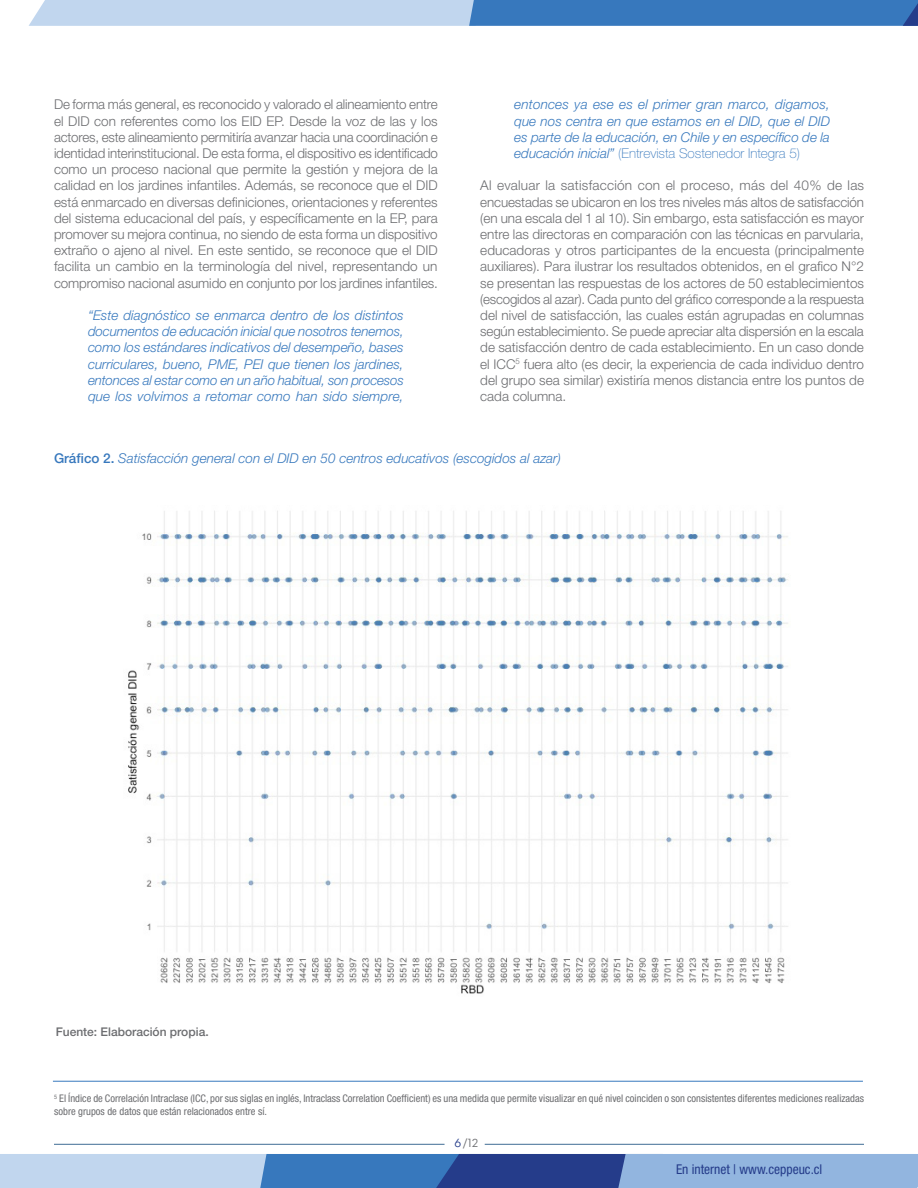
<style>
.page{position:relative;width:918px;height:1188px;background:#fff}
.page>*{position:absolute;margin:0;border:0;box-sizing:border-box;transform-origin:0 0}
.text_central{font:300 13.5px/16.2px "Helvetica Neue LT Std";letter-spacing:-.005em;color:#6c6d70;text-align:justify}
.text_central-2{font:italic 300 13.5px/16.2px "Helvetica Neue LT Std";color:#3778bd;text-align:justify}
.t1{font:condensed 13.5px "Helvetica Neue LT Std";color:#253c8a}
.text_central-3{font:500 12px "Helvetica Neue LT Std";color:#6c6d70}
.t2{font:12px "Neutra Text Book Alt";color:#6c6d70}
.notas{font:condensed 10.5px/12.6px "Helvetica Neue LT Std";color:#6c6d70}
.s1{font-weight:100;font-style:normal}
.s2{font-weight:500;font-style:normal}
.s3{color:#253c8a}
.s4{font-family:"Neutra Text Book SC"}
</style>
<div class="page">
<svg style="left:29px;top:0;width:889px;height:26px;background:#7ca7d5"></svg>
<svg style="left:0;top:1154px;width:918px;height:34px;background:#789bcc"></svg>
<hr style="left:54px;top:1144px;width:391px;height:1px;background:#406d95">
<hr style="left:485px;top:1144px;width:379px;height:1px;background:#406d95">
<img style="left:128px;top:511px;width:660px;height:483px">
<hr style="left:53px;top:1081px;width:810px;height:1px;background:#3778bd">
<p class="text_central" style="left:54px;top:96px;width:386px">De forma más general, es reconocido y valorado el alineamiento entre el DID con referentes como los EID EP. Desde la voz de las y los actores, este alineamiento permitiría avanzar hacia una coordinación e identidad interinstitucional. De esta forma, el dispositivo es identificado como un proceso nacional que permite la gestión y mejora de la calidad en los jardines infantiles. Además, se reconoce que el DID está enmarcado en diversas definiciones, orientaciones y referentes del sistema educacional del país, y específicamente en la EP, para promover su mejora continua, no siendo de esta forma un dispositivo extraño o ajeno al nivel. En este sentido, se reconoce que el DID facilita un cambio en la terminología del nivel, representando un compromiso nacional asumido en conjunto por los jardines infantiles.</p>
<p class="text_central-2" style="left:88px;top:307px;width:317px">“Este diagnóstico se enmarca dentro de los distintos documentos de educación inicial que nosotros tenemos, como los estándares indicativos del desempeño, bases curriculares, bueno, PME, PEI que tienen los jardines, entonces al estar como en un año habitual, son procesos que los volvimos a retomar como han sido siempre,</p>
<p class="text_central-2" style="left:514px;top:96px;width:317px">entonces ya ese es el primer gran marco, digamos, que nos centra en que estamos en el DID, que el DID es parte de la educación, en Chile y en específico de la educación inicial” <span class="s1">(Entrevista Sostenedor Integra 5)</span></p>
<p class="text_central" style="left:480px;top:177px;width:385px">Al evaluar la satisfacción con el proceso, más del 40% de las encuestadas se ubicaron en los tres niveles más altos de satisfacción (en una escala del 1 al 10). Sin embargo, esta satisfacción es mayor entre las directoras en comparación con las técnicas en parvularia, educadoras y otros participantes de la encuesta (principalmente auxiliares). Para ilustrar los resultados obtenidos, en el grafico N°2 se presentan las respuestas de los actores de 50 establecimientos (escogidos al azar). Cada punto del gráfico corresponde a la respuesta del nivel de satisfacción, las cuales están agrupadas en columnas según establecimiento. Se puede apreciar alta dispersión en la escala de satisfacción dentro de cada establecimiento. En un caso donde el ICC<sup>5</sup> fuera alto (es decir, la experiencia de cada individuo dentro del grupo sea similar) existiría menos distancia entre los puntos de cada columna.</p>
<p class="text_central-2" style="left:54px;top:450px;width:508px"><span class="s2">Gráfico 2.</span> Satisfacción general con el DID en 50 centros educativos (escogidos al azar)</p>
<p class="text_central-3" style="left:56px;top:1025px;width:154px">Fuente: Elaboración propia.</p>
<p class="notas" style="left:54px;top:1092px;width:811px"><sup>5</sup> El Índice de Correlación Intraclase (ICC, por sus siglas en inglés, Intraclass Correlation Coefficient) es una medida que permite visualizar en qué nivel coinciden o son consistentes diferentes mediciones realizadas sobre grupos de datos que están relacionados entre sí.</p>
<p class="t2" style="left:455px;top:1135px;width:25px"><span class="s3">6</span><span class="s4">/</span>12</p>
<p class="t1" style="left:676px;top:1162px;width:148px">En internet | www.ceppeuc.cl</p>
</div>
